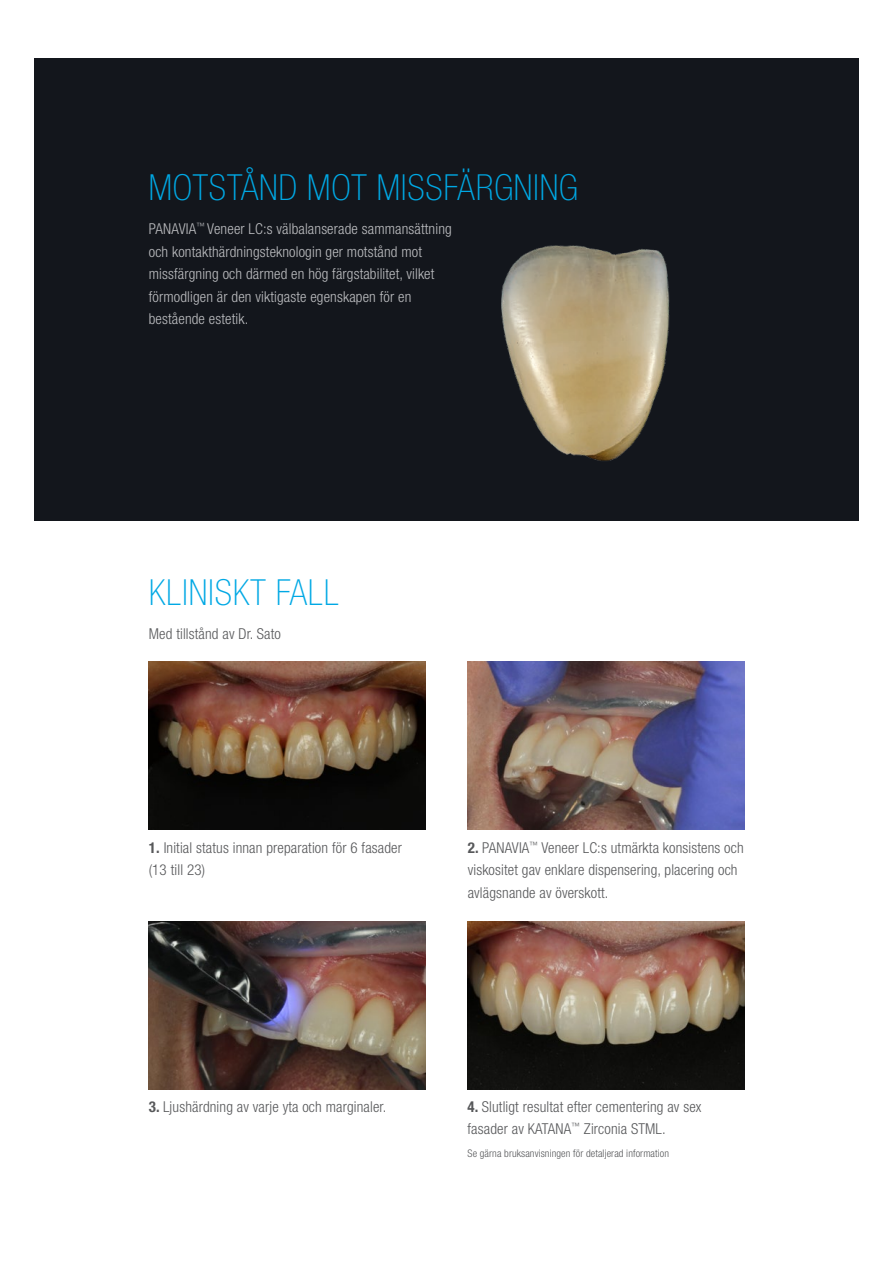
<style>
.page{position:relative;width:893px;height:1263px;background:#fff}
.page>*{position:absolute;margin:0;border:0;box-sizing:border-box;transform-origin:0 0}
.t1{font:100 condensed 36px "Helvetica Neue LT Std";letter-spacing:.02em;color:#00a8e4}
.t2{font:300 condensed 15px/22.5px "Helvetica Neue LT Std";letter-spacing:.01em;color:#57585a}
.t3{font:300 condensed 15px/22.5px "Helvetica Neue LT Std";letter-spacing:.01em;color:#bcbdc0}
.t4{font:300 condensed 10.5px "Helvetica Neue LT Std";letter-spacing:.01em;color:#57585a}
.s1{font-weight:700}
</style>
<div class="page">
<div style="left:34px;top:59px;width:825px;height:462px;background:#13161c"></div>
<img style="left:501px;top:245px;width:169px;height:216px">
<img style="left:149px;top:662px;width:277px;height:167px">
<img style="left:468px;top:662px;width:276px;height:167px">
<img style="left:149px;top:922px;width:277px;height:167px">
<img style="left:468px;top:922px;width:276px;height:167px">
<h1 class="t1" style="left:149px;top:167px;width:431px">MOTSTÅND MOT MISSFÄRGNING</h1>
<p class="t3" style="left:149px;top:217px;width:304px">PANAVIA<sup>™</sup> Veneer LC:s välbalanserade sammansättning och kontakthärdningsteknologin ger motstånd mot missfärgning och därmed en hög färgstabilitet, vilket förmodligen är den viktigaste egenskapen för en bestående estetik.</p>
<h1 class="t1" style="left:149px;top:572px;width:192px">KLINISKT FALL</h1>
<p class="t2" style="left:149px;top:622px;width:134px">Med tillstånd av Dr. Sato</p>
<p class="t2" style="left:149px;top:836px;width:255px"><span class="s1">1.</span> Initial status innan preparation för 6 fasader (13 till 23)</p>
<p class="t2" style="left:468px;top:836px;width:277px"><span class="s1">2.</span> PANAVIA<sup>™</sup> Veneer LC:s utmärkta konsistens och viskositet gav enklare dispensering, placering och avlägsnande av överskott.</p>
<p class="t2" style="left:149px;top:1095px;width:239px"><span class="s1">3.</span> Ljushärdning av varje yta och marginaler.</p>
<p class="t2" style="left:468px;top:1095px;width:235px"><span class="s1">4.</span> Slutligt resultat efter cementering av sex fasader av KATANA<sup>™</sup> Zirconia STML.</p>
<p class="t4" style="left:468px;top:1147px;width:203px">Se gärna bruksanvisningen för detaljerad information</p>
</div>
